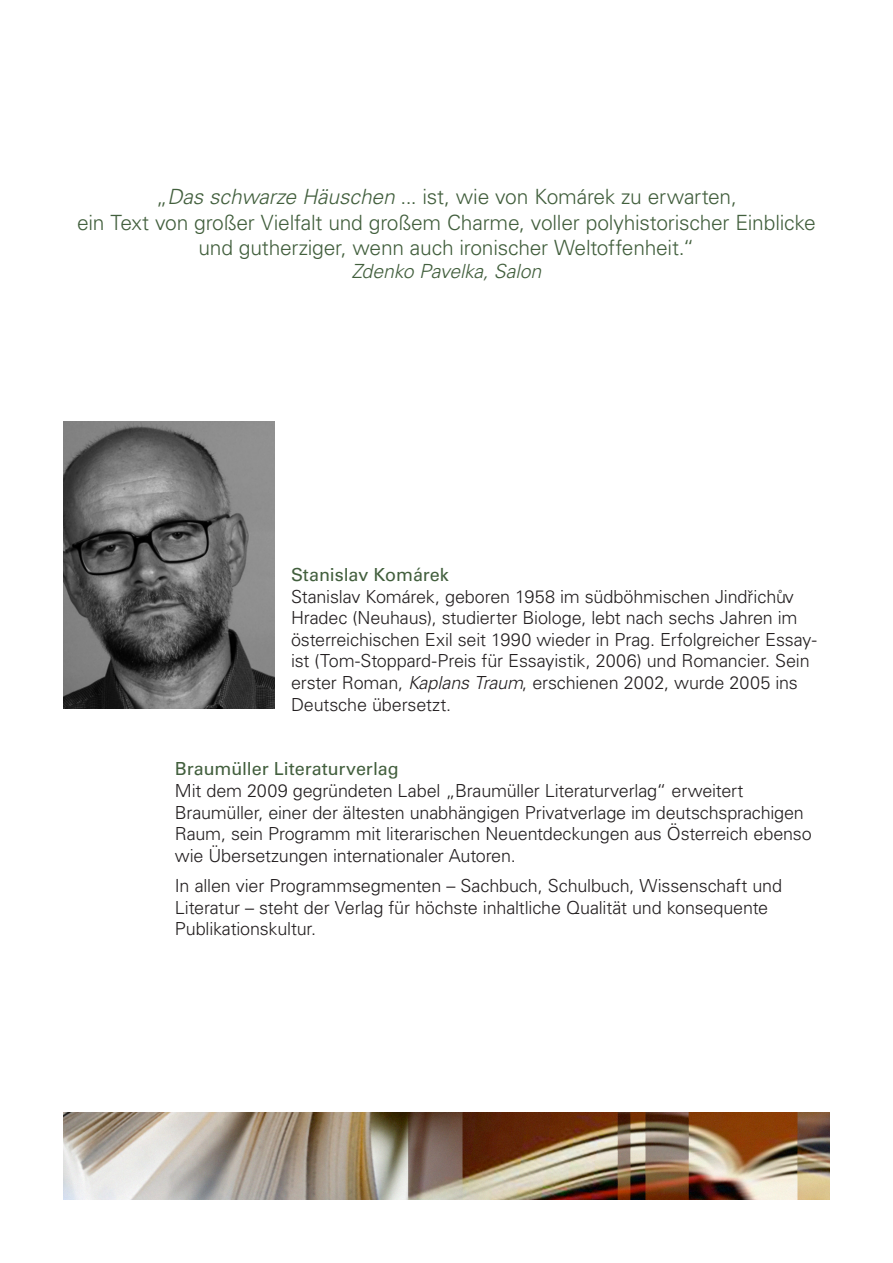
<style>
.page{position:relative;width:893px;height:1263px;background:#fff}
.page>*{position:absolute;margin:0;border:0;box-sizing:border-box;transform-origin:0 0}
.t1{font:300 21px/25.2px "Univers LT Std";letter-spacing:-.01em;color:#425f3d;text-align:center}
.t2{font:italic 300 19.5px "Univers LT Std";letter-spacing:-.01em;color:#425f3d}
.t3{font:300 18px/21.6px "Univers LT Std";letter-spacing:-.01em;color:#231f20}
.t4{font:18px "Univers LT Std";letter-spacing:-.005em;color:#425f3d}
.s1{font-style:italic}
</style>
<div class="page">
<img style="left:64px;top:1112px;width:765px;height:87px">
<img style="left:64px;top:421px;width:210px;height:288px">
<p class="t1" style="left:77px;top:184px;width:740px">„<span class="s1">Das schwarze Häuschen</span> ... ist, wie von Komárek zu erwarten,<br>ein Text von großer Vielfalt und großem Charme, voller polyhistorischer Einblicke und gutherziger, wenn auch ironischer Weltoffenheit.“</p>
<p class="t2" style="left:352px;top:260px;width:191px">Zdenko Pavelka, Salon</p>
<p class="t4" style="left:291px;top:564px;width:159px">Stanislav Komárek</p>
<p class="t3" style="left:291px;top:585px;width:527px">Stanislav Komárek, geboren 1958 im südböhmischen Jindrˇichu˚v Hradec (Neuhaus), studierter Biologe, lebt nach sechs Jahren im österreichischen Exil seit 1990 wieder in Prag. Erfolgreicher Essay&shy;ist (Tom-Stoppard-Preis für Essayistik, 2006) und Romancier. Sein erster Roman, <span class="s1">Kaplans Traum</span>, erschienen 2002, wurde 2005 ins Deutsche übersetzt.</p>
<p class="t4" style="left:175px;top:758px;width:225px">Braumüller Literaturverlag</p>
<p class="t3" style="left:175px;top:780px;width:638px">Mit dem 2009 gegründeten Label „Braumüller Literaturverlag“ erweitert Braumüller, einer der ältesten unabhängigen Privatverlage im deutschsprachigen Raum, sein Programm mit literarischen Neuentdeckungen aus Österreich ebenso wie Übersetzungen internationaler Autoren.</p>
<p class="t3" style="left:175px;top:875px;width:609px">In allen vier Programmsegmenten – Sachbuch, Schulbuch, Wissenschaft und<br>Literatur – steht der Verlag für höchste inhaltliche Qualität und konsequente<br>Publikationskultur.</p>
</div>
